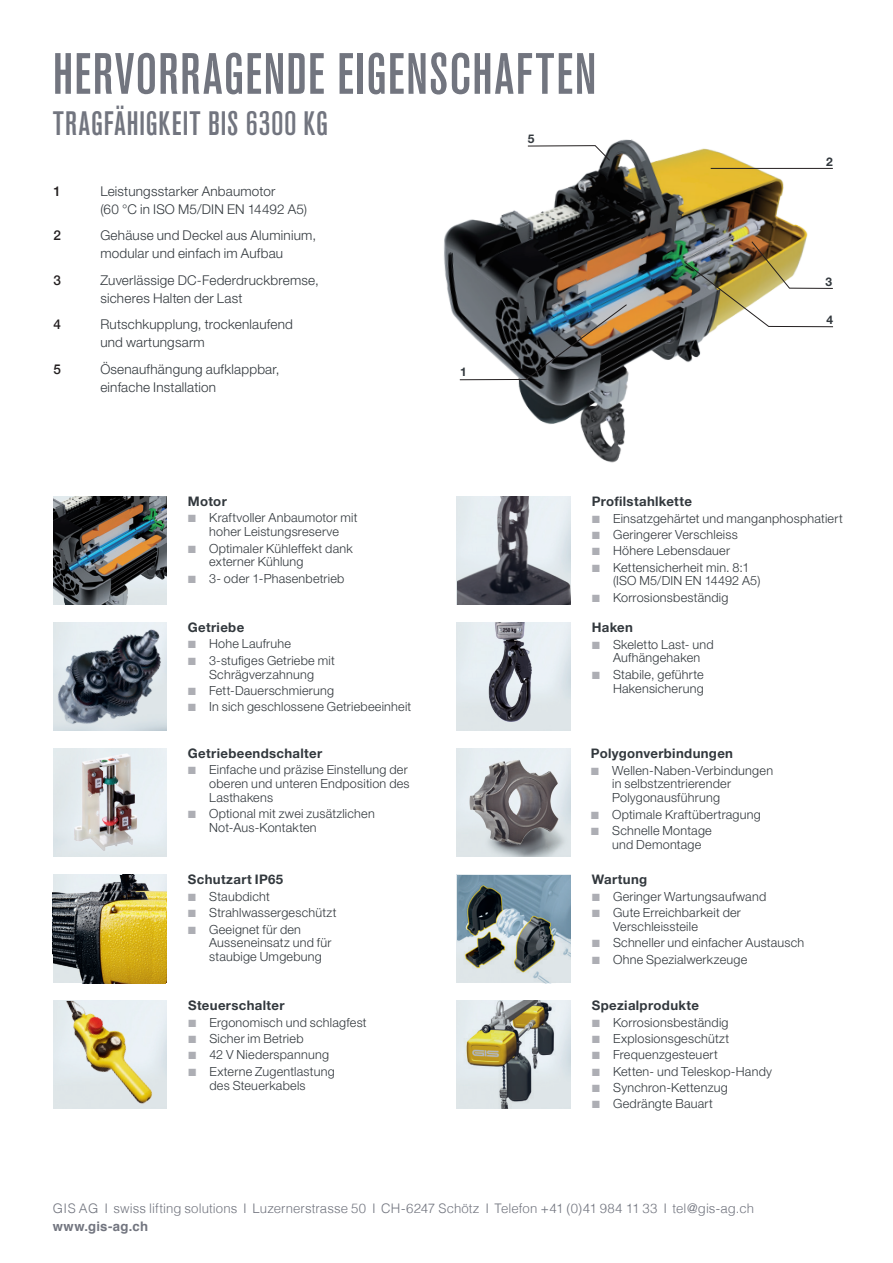
<style>
.page{position:relative;width:893px;height:1263px;background:#fff}
.page>*{position:absolute;margin:0;border:0;box-sizing:border-box;transform-origin:0 0}
.t1{font:500 condensed 57.6px "Akzidenz Grotesk BE";letter-spacing:.025em;color:#72757f}
.t2{font:500 condensed 33.6px "Akzidenz Grotesk BE";letter-spacing:.025em;color:#72757f}
.t3{font:300 13.5px/18px "Helvetica Neue LT Pro";letter-spacing:.015em;color:#32383d}
.t4{font:500 13.5px "Helvetica Neue";color:#231f20}
.Titel_Produktedetail{font:700 13.2px "Helvetica Neue LT Pro";letter-spacing:.025em;color:#32383d}
.t5{font:300 13.2px/18px "Helvetica";letter-spacing:.005em;color:#72757f}
.t6{font:300 12.6px/13.8px "Helvetica Neue LT Pro";letter-spacing:.02em;color:#32383d}
.Zahlen{font:700 12px "Helvetica Neue LT Pro";color:#32383d}
.s1{font-family:"Proxima Nova";color:#adaeb4}
.s2{font-weight:700}
</style>
<div class="page">
<img style="left:53px;top:1001px;width:114px;height:108px">
<img style="left:457px;top:1001px;width:113px;height:108px">
<img style="left:457px;top:875px;width:114px;height:108px">
<img style="left:457px;top:749px;width:113px;height:107px">
<img style="left:457px;top:497px;width:114px;height:108px">
<img style="left:53px;top:622px;width:114px;height:108px">
<img style="left:54px;top:497px;width:113px;height:108px">
<img style="left:60px;top:748px;width:100px;height:108px">
<img style="left:458px;top:622px;width:111px;height:108px">
<img style="left:444px;top:139px;width:389px;height:324px">
<svg style="left:527px;top:145px;width:83px;height:16px"></svg>
<hr style="left:711px;top:168px;width:122px;height:1px;background:#231f20">
<img style="left:684px;top:241px;width:149px;height:86px">
<svg style="left:459px;top:304px;width:168px;height:76px;background:#65696a"></svg>
<img style="left:53px;top:875px;width:113px;height:108px">
<p class="t1" style="left:53px;top:42px;width:545px">HERVORRAGENDE EIGENSCHAFTEN</p>
<p class="t2" style="left:53px;top:105px;width:277px">TRAGFÄHIGKEIT BIS 6300 KG</p>
<p class="Zahlen" style="left:528px;top:131px;width:8px">5</p>
<p class="t4" style="left:54px;top:180px;width:9px">1</p>
<p class="t3" style="left:100px;top:182px;width:208px">Leistungsstarker Anbaumotor<br>(60 °C in ISO M5/DIN EN 14492 A5)</p>
<p class="t4" style="left:54px;top:225px;width:9px">2</p>
<p class="t3" style="left:100px;top:226px;width:217px">Gehäuse und Deckel aus Aluminium, modular und einfach im Aufbau</p>
<p class="t4" style="left:54px;top:269px;width:9px">3</p>
<p class="t3" style="left:100px;top:271px;width:220px">Zuverlässige DC-Federdruckbremse, sicheres Halten der Last</p>
<p class="t4" style="left:54px;top:314px;width:9px">4</p>
<p class="t3" style="left:100px;top:315px;width:194px">Rutschkupplung, trockenlaufend und wartungsarm</p>
<p class="t4" style="left:54px;top:358px;width:9px">5</p>
<p class="t3" style="left:100px;top:360px;width:181px">Ösenaufhängung aufklappbar, einfache Installation</p>
<p class="Zahlen" style="left:460px;top:364px;width:8px">1</p>
<p class="Zahlen" style="left:826px;top:154px;width:8px">2</p>
<p class="Zahlen" style="left:825px;top:274px;width:8px">3</p>
<p class="Zahlen" style="left:826px;top:312px;width:8px">4</p>
<p class="Titel_Produktedetail" style="left:188px;top:493px;width:40px">Motor</p>
<p class="t6" style="left:188px;top:511px;width:171px;text-align:center"><span class="s1">■</span> Kraftvoller Anbaumotor mit hoher Leistungsreserve</p>
<p class="t6" style="left:209px;top:541px;width:145px;text-indent:-21px"><span class="s1">■</span> Optimaler Kühleffekt dank externer Kühlung</p>
<p class="t6" style="left:188px;top:571px;width:158px"><span class="s1">■</span> 3- oder 1-Phasenbetrieb</p>
<p class="Titel_Produktedetail" style="left:188px;top:619px;width:58px">Getriebe</p>
<p class="t6" style="left:188px;top:637px;width:105px"><span class="s1">■</span> Hohe Laufruhe</p>
<p class="t6" style="left:188px;top:653px;width:148px;text-align:center"><span class="s1">■</span> 3-stufiges Getriebe mit<br>Schrägverzahnung</p>
<p class="t6" style="left:188px;top:683px;width:148px"><span class="s1">■</span> Fett-Dauerschmierung</p>
<p class="t6" style="left:188px;top:699px;width:225px"><span class="s1">■</span> In sich geschlossene Getriebeeinheit</p>
<p class="Titel_Produktedetail" style="left:188px;top:745px;width:136px">Getriebeendschalter</p>
<p class="t6" style="left:209px;top:763px;width:202px;text-indent:-21px"><span class="s1">■</span> Einfache und präzise Einstellung der oberen und unteren Endposition des<br>Lasthakens</p>
<p class="t6" style="left:209px;top:807px;width:167px;text-indent:-21px"><span class="s1">■</span> Optional mit zwei zusätzlichen<br>Not-Aus-Kontakten</p>
<p class="Titel_Produktedetail" style="left:188px;top:871px;width:97px">Schutzart IP65</p>
<p class="t6" style="left:188px;top:889px;width:83px"><span class="s1">■</span> Staubdicht</p>
<p class="t6" style="left:188px;top:905px;width:150px"><span class="s1">■</span> Strahlwassergeschützt</p>
<p class="t6" style="left:209px;top:922px;width:124px;text-indent:-21px"><span class="s1">■</span> Geeignet für den<br>Ausseneinsatz und für staubige Umgebung</p>
<p class="Titel_Produktedetail" style="left:188px;top:997px;width:98px">Steuerschalter</p>
<p class="t6" style="left:188px;top:1015px;width:180px"><span class="s1">■</span> Ergonomisch und schlagfest</p>
<p class="t6" style="left:188px;top:1031px;width:117px"><span class="s1">■</span> Sicher im Betrieb</p>
<p class="t6" style="left:188px;top:1048px;width:142px"><span class="s1">■</span> 42 V Niederspannung</p>
<p class="t6" style="left:209px;top:1064px;width:127px;text-indent:-21px"><span class="s1">■</span> Externe Zugentlastung des Steuerkabels</p>
<p class="Titel_Produktedetail" style="left:592px;top:493px;width:102px">Profilstahlkette</p>
<p class="t6" style="left:592px;top:511px;width:252px"><span class="s1">■</span> Einsatzgehärtet und manganphosphatiert</p>
<p class="t6" style="left:592px;top:527px;width:147px"><span class="s1">■</span> Geringerer Verschleiss</p>
<p class="t6" style="left:592px;top:544px;width:140px"><span class="s1">■</span> Höhere Lebensdauer</p>
<p class="t6" style="left:613px;top:560px;width:149px;text-indent:-21px"><span class="s1">■</span> Kettensicherheit min. 8:1 (ISO M5/DIN EN 14492 A5)</p>
<p class="t6" style="left:592px;top:590px;width:138px"><span class="s1">■</span> Korrosionsbeständig</p>
<p class="Titel_Produktedetail" style="left:592px;top:619px;width:43px">Haken</p>
<p class="t6" style="left:613px;top:637px;width:102px;text-indent:-21px"><span class="s1">■</span> Skeletto Last- und<br>Aufhängehaken</p>
<p class="t6" style="left:592px;top:667px;width:113px;text-align:right"><span class="s1">■</span> Stabile, geführte<br>Hakensicherung</p>
<p class="Titel_Produktedetail" style="left:591px;top:745px;width:144px">Polygonverbindungen</p>
<p class="t6" style="left:612px;top:763px;width:162px;text-indent:-21px"><span class="s1">■</span> Wellen-Naben-Verbindungen in selbstzentrierender<br>Polygonausführung</p>
<p class="t6" style="left:591px;top:807px;width:171px"><span class="s1">■</span> Optimale Kraftübertragung</p>
<p class="t6" style="left:612px;top:823px;width:101px;text-indent:-21px"><span class="s1">■</span> Schnelle Montage und Demontage</p>
<p class="Titel_Produktedetail" style="left:592px;top:871px;width:57px">Wartung</p>
<p class="t6" style="left:592px;top:889px;width:176px"><span class="s1">■</span> Geringer Wartungsaufwand</p>
<p class="t6" style="left:613px;top:905px;width:129px;text-indent:-21px"><span class="s1">■</span> Gute Erreichbarkeit der<br>Verschleissteile</p>
<p class="t6" style="left:592px;top:936px;width:214px"><span class="s1">■</span> Schneller und einfacher Austausch</p>
<p class="t6" style="left:592px;top:952px;width:157px"><span class="s1">■</span> Ohne Spezialwerkzeuge</p>
<p class="Titel_Produktedetail" style="left:592px;top:997px;width:109px">Spezialprodukte</p>
<p class="t6" style="left:592px;top:1015px;width:138px"><span class="s1">■</span> Korrosionsbeständig</p>
<p class="t6" style="left:592px;top:1031px;width:139px"><span class="s1">■</span> Explosionsgeschützt</p>
<p class="t6" style="left:592px;top:1048px;width:127px"><span class="s1">■</span> Frequenzgesteuert</p>
<p class="t6" style="left:592px;top:1064px;width:182px"><span class="s1">■</span> Ketten- und Teleskop-Handy</p>
<p class="t6" style="left:592px;top:1080px;width:137px"><span class="s1">■</span> Synchron-Kettenzug</p>
<p class="t6" style="left:592px;top:1097px;width:122px"><span class="s1">■</span> Gedrängte Bauart</p>
<p class="t5" style="left:53px;top:1198px;width:703px">GIS AG I swiss lifting solutions I Luzernerstrasse 50 I CH-6247 Schötz I Telefon +41 (0)41 984 11 33 I tel@gis-ag.ch <span class="s2">www.gis-ag.ch</span></p>
</div>
